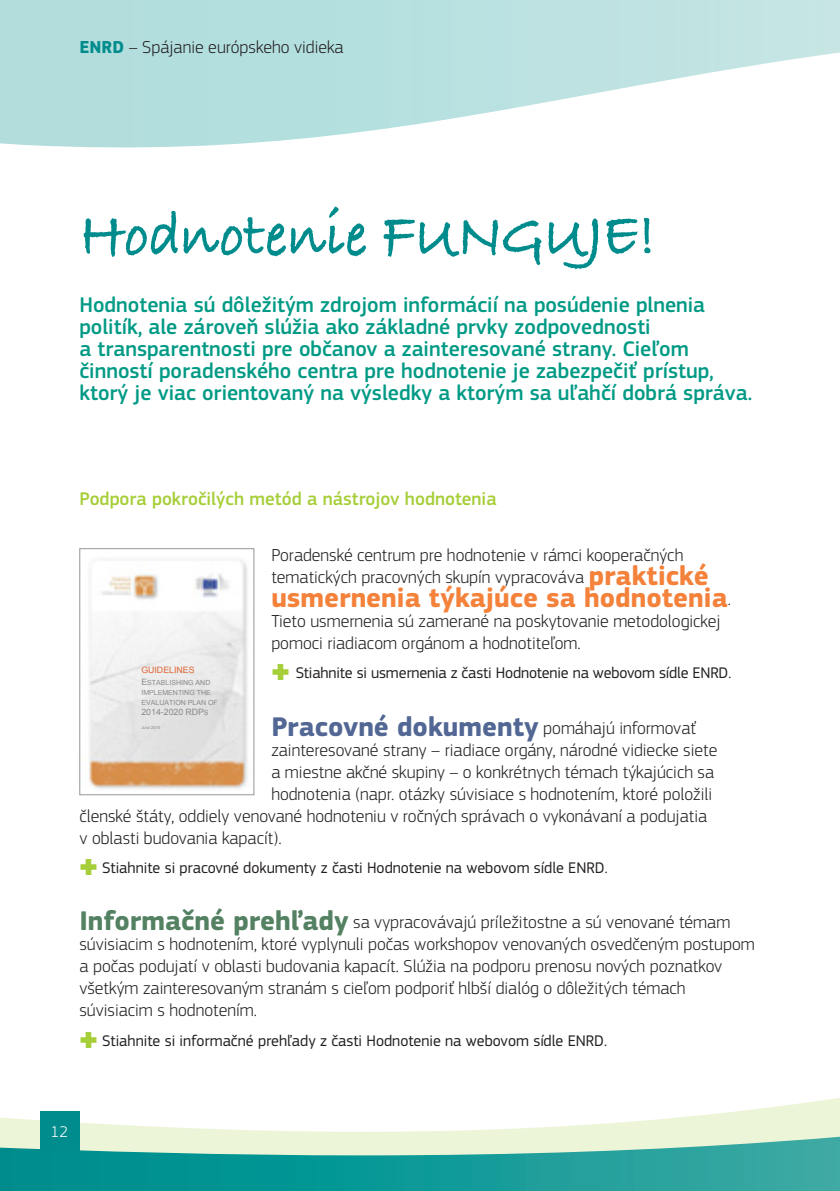
<style>
.page{position:relative;width:840px;height:1191px;background:#fff}
.page>*{position:absolute;margin:0;border:0;box-sizing:border-box;transform-origin:0 0}
._1_Titre{font:700 64px "Bradley Hand ITCTT";letter-spacing:.005em;color:#008c8c;scale:.9 1}
._0_Body{font:700 28px "EC Square Sans Pro";color:#f4823b}
._2_Titre_2{font:500 22px/22px "EC Square Sans Pro";color:#009a85}
._4_TItre_4{font:500 19px "EC Square Sans Pro";color:#a6ce39}
._0_Body-2{font:300 18px/22px "EC Square Sans Pro";color:#231f20}
.t1{font:16px "EC Square Sans Pro";color:#231f20}
.t2{font:300 16px "EC Square Sans Pro";color:#fff}
.t3{font:8.8px "Arial";color:#87898c}
.t4{font:8.8px "Arial";color:#df6532}
.t5{font:7px/10px "Arial";color:#87898c}
.t6{font:4.2px "Arial";color:#87898c}
.s1{font-weight:700;color:#008c8c}
.s2{font-weight:700;font-size:28px;color:#f4823b}
.s3{font-weight:300;font-size:18px;color:#231f20}
.s4{font-weight:300;font-size:24px;color:#a6ce39}
.s5{font-weight:700;font-size:28px;color:#526794}
.s6{font-weight:700;font-size:28px;color:#538162}
.s7{font-size:8.8px}
.s8{font-size:7px}
.s9{font-size:3.2px}
</style>
<div class="page">
<svg style="left:0;top:0;width:839px;height:148px"></svg>
<svg style="left:0;top:1098px;width:839px;height:93px"></svg>
<img style="left:88px;top:560px;width:160px;height:229px">
<div style="left:79px;top:548px;width:175px;height:247px;border:1px solid #939598"></div>
<div style="left:40px;top:1111px;width:39px;height:40px;background:#008c8c"></div>
<p class="_0_Body-2" style="left:79px;top:36px;width:266px"><span class="s1">ENRD</span> – Spájanie európskeho vidieka</p>
<p class="_1_Titre" style="left:79px;top:186px;width:641px">Hodnotenie FUNGUJE!</p>
<p class="_2_Titre_2" style="left:79px;top:294px;width:674px">Hodnotenia sú dôležitým zdrojom informácií na posúdenie plnenia politík, ale zároveň slúžia ako základné prvky zodpovednosti<br>a transparentnosti pre občanov a zainteresované strany. Cieľom činností poradenského centra pre hodnotenie je zabezpečiť prístup, ktorý je viac orientovaný na výsledky a ktorým sa uľahčí dobrá správa.</p>
<p class="_4_TItre_4" style="left:79px;top:488px;width:418px">Podpora pokročilých metód a nástrojov hodnotenia</p>
<p class="_0_Body-2" style="left:271px;top:544px;width:438px">Poradenské centrum pre hodnotenie v rámci kooperačných tematických pracovných skupín vypracováva <span class="s2">praktické</span></p>
<p class="_0_Body" style="left:271px;top:581px;width:461px">usmernenia týkajúce sa hodnotenia<span class="s3">.</span></p>
<p class="_0_Body-2" style="left:271px;top:610px;width:450px">Tieto usmernenia sú zamerané na poskytovanie metodologickej pomoci riadiacom orgánom a hodnotiteľom.</p>
<p class="t1" style="left:271px;top:663px;width:461px"><span class="s4">✚</span> Stiahnite si usmernenia z časti Hodnotenie na webovom sídle ENRD.</p>
<p class="_0_Body-2" style="left:271px;top:716px;width:426px"><span class="s5">Pracovné dokumenty</span> pomáhajú informovať</p>
<p class="_0_Body-2" style="left:271px;top:738px;width:447px">zainteresované strany – riadiace orgány, národné vidiecke siete</p>
<p class="_0_Body-2" style="left:271px;top:760px;width:444px">a miestne akčné skupiny – o konkrétnych témach týkajúcich sa</p>
<p class="_0_Body-2" style="left:271px;top:782px;width:442px">hodnotenia (napr. otázky súvisiace s hodnotením, ktoré položili</p>
<p class="_0_Body-2" style="left:79px;top:804px;width:629px">členské štáty, oddiely venované hodnoteniu v ročných správach o vykonávaní a podujatia</p>
<p class="_0_Body-2" style="left:79px;top:826px;width:204px">v oblasti budovania kapacít).</p>
<p class="t1" style="left:79px;top:858px;width:529px"><span class="s4">✚</span> Stiahnite si pracovné dokumenty z časti Hodnotenie na webovom sídle ENRD.</p>
<p class="_0_Body-2" style="left:79px;top:911px;width:676px"><span class="s6">Informačné prehľady</span> sa vypracovávajú príležitostne a sú venované témam súvisiacim s hodnotením, ktoré vyplynuli počas workshopov venovaných osvedčeným postupom a počas podujatí v oblasti budovania kapacít. Slúžia na podporu prenosu nových poznatkov všetkým zainteresovaným stranám s cieľom podporiť hlbší dialóg o dôležitých témach súvisiacim s hodnotením.</p>
<p class="t1" style="left:79px;top:1031px;width:529px"><span class="s4">✚</span> Stiahnite si informačné prehľady z časti Hodnotenie na webovom sídle ENRD.</p>
<p class="t4" style="left:141px;top:664px;width:55px">GUIDELINES</p>
<p class="t5" style="left:141px;top:677px;width:78px"><span class="s7">E</span>STABLISHING AND<br>IMPLEMENTING THE<br>EVALUATION PLAN OF</p>
<p class="t3" style="left:141px;top:706px;width:69px">2014-2020 RDP<span class="s8">S</span></p>
<p class="t6" style="left:141px;top:725px;width:20px">J<span class="s9">UNE</span> 2015</p>
<p class="t2" style="left:51px;top:1122px;width:19px">12</p>
</div>
